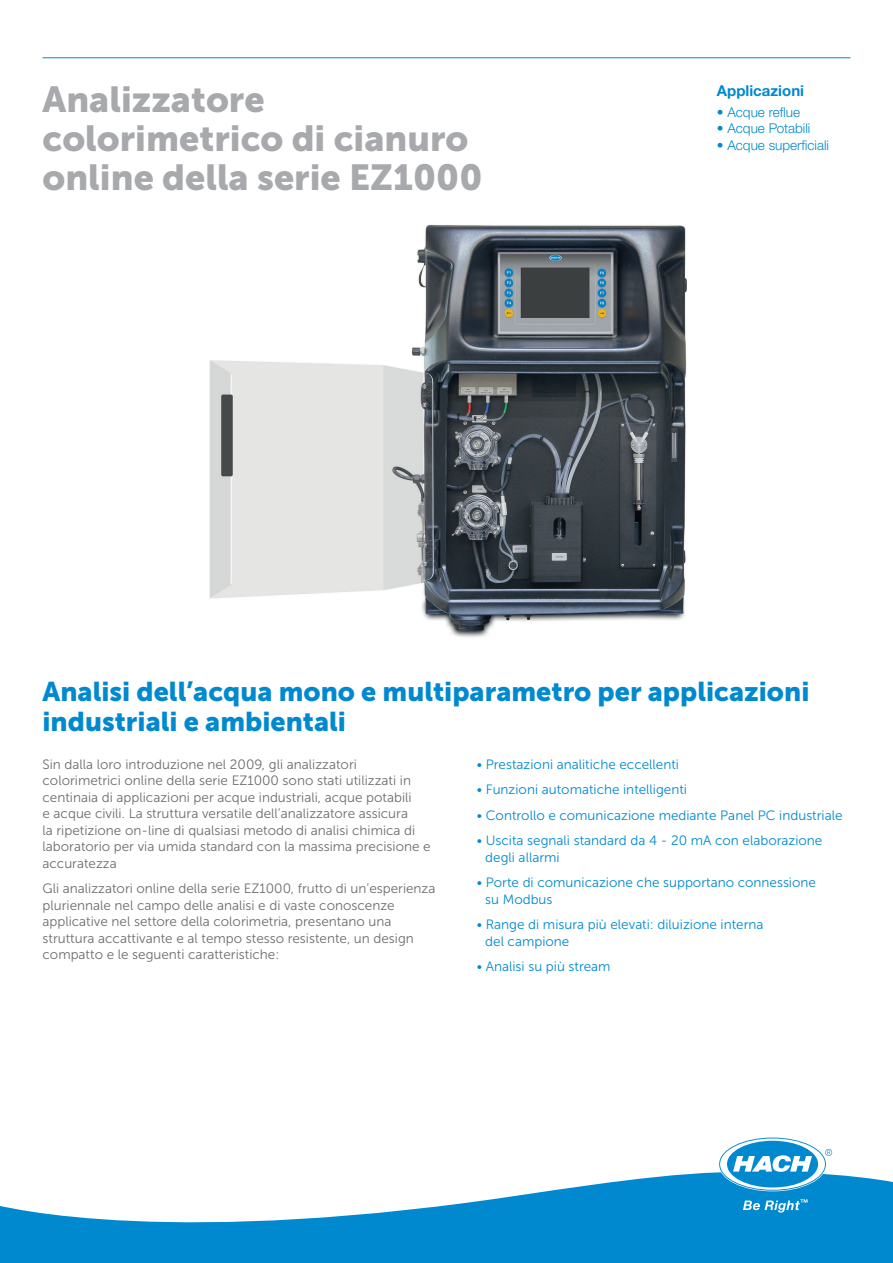
<style>
.page{position:relative;width:893px;height:1263px;background:#fff}
.page>*{position:absolute;margin:0;border:0;box-sizing:border-box;transform-origin:0 0}
.Head_1{font:36px/39px "Museo Sans 900";color:#a8a9ad}
.Head_2_USP{font:27px/30px "Museo Sans 900";color:#0089cf}
.Head_3{font:700 15px "Helvetica Neue LTW1 G";color:#0089cf}
.Text_1_Gray{font:13.5px/16.5px "Museo Sans 300";color:#6c6d70}
.Text_1_Gray-2{font:13.5px/16.5px "Museo Sans 300";color:#0089cf}
.Text_1_Color{font:300 13.5px "Helvetica Neue LTW1 G";color:#0089cf}
</style>
<div class="page">
<hr style="left:43px;top:57px;width:807px;height:1px;background:#0089cf">
<svg style="left:0;top:1172px;width:893px;height:91px;fill:#0089cf"></svg>
<svg style="left:720px;top:1138px;width:112px;height:52px"></svg>
<svg style="left:743px;top:1199px;width:64px;height:13px"></svg>
<img style="left:209px;top:224px;width:478px;height:414px">
<p class="Head_1" style="left:43px;top:80px;width:441px">Analizzatore colorimetrico di cianuro online della serie EZ1000</p>
<p class="Head_3" style="left:717px;top:81px;width:89px">Applicazioni</p>
<p class="Text_1_Color" style="left:717px;top:104px;width:85px">• Acque reflue</p>
<p class="Text_1_Color" style="left:717px;top:120px;width:95px">• Acque Potabili</p>
<p class="Text_1_Color" style="left:717px;top:137px;width:114px">• Acque superficiali</p>
<p class="Head_2_USP" style="left:43px;top:676px;width:768px">Analisi dell’acqua mono e multiparametro per applicazioni industriali e ambientali</p>
<p class="Text_1_Gray" style="left:43px;top:756px;width:390px">Sin dalla loro introduzione nel 2009, gli analizzatori colorimetrici online della serie EZ1000 sono stati utilizzati in centinaia di applicazioni per acque industriali, acque potabili<br>e acque civili. La struttura versatile dell’analizzatore assicura<br>la ripetizione on-line di qualsiasi metodo di analisi chimica di laboratorio per via umida standard con la massima precisione e accuratezza</p>
<p class="Text_1_Gray" style="left:43px;top:880px;width:394px">Gli analizzatori online della serie EZ1000, frutto di un’esperienza pluriennale nel campo delle analisi e di vaste conoscenze applicative nel settore della colorimetria, presentano una struttura accattivante e al tempo stesso resistente, un design compatto e le seguenti caratteristiche:</p>
<p class="Text_1_Gray-2" style="left:477px;top:756px;width:204px">• Prestazioni analitiche eccellenti</p>
<p class="Text_1_Gray-2" style="left:477px;top:781px;width:212px">• Funzioni automatiche intelligenti</p>
<p class="Text_1_Gray-2" style="left:477px;top:807px;width:367px">• Controllo e comunicazione mediante Panel PC industriale</p>
<p class="Text_1_Gray-2" style="left:485px;top:832px;width:339px;text-indent:-9px">• Uscita segnali standard da 4 - 20 mA con elaborazione degli allarmi</p>
<p class="Text_1_Gray-2" style="left:485px;top:874px;width:332px;text-indent:-9px">• Porte di comunicazione che supportano connessione su Modbus</p>
<p class="Text_1_Gray-2" style="left:485px;top:916px;width:280px;text-indent:-9px">• Range di misura più elevati: diluizione interna del campione</p>
<p class="Text_1_Gray-2" style="left:477px;top:959px;width:135px">• Analisi su più stream</p>
</div>
